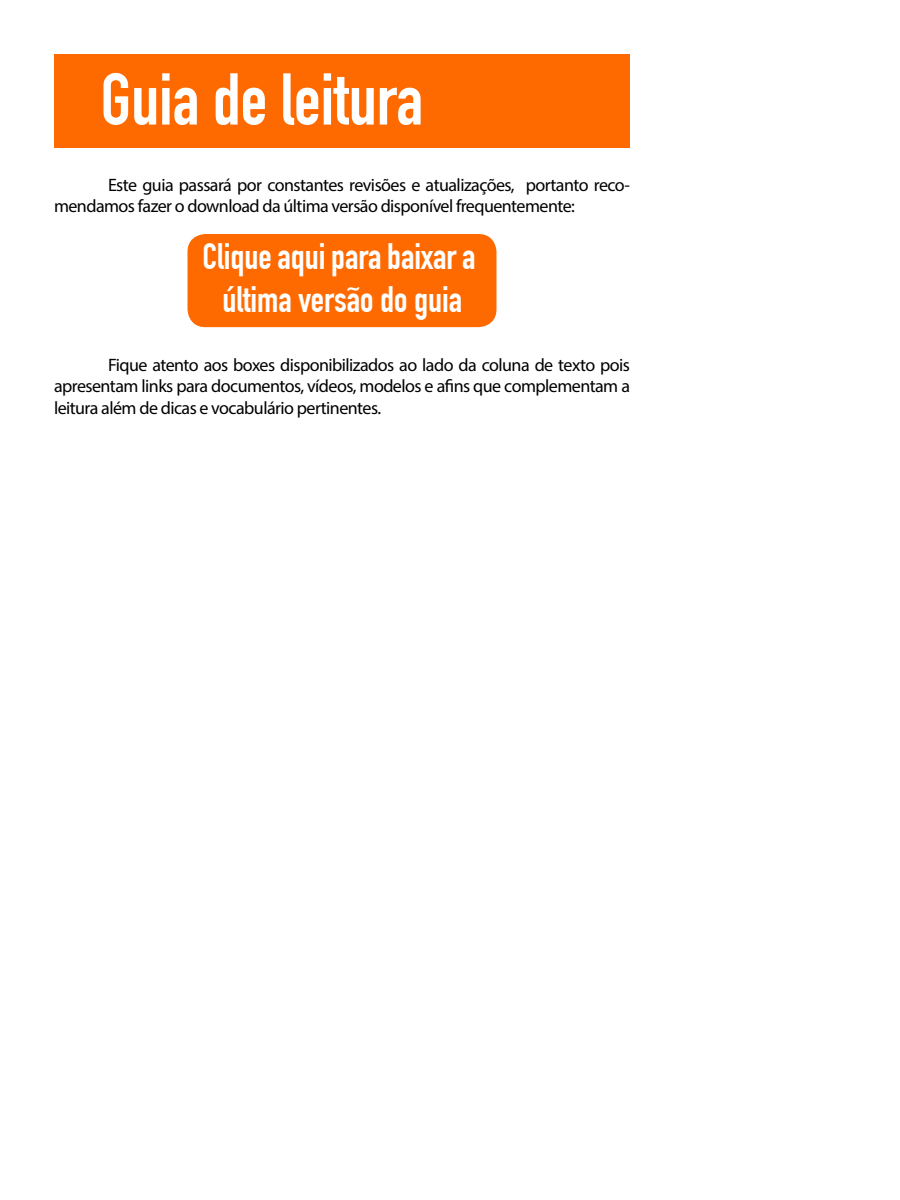
<style>
.page{position:relative;width:900px;height:1200px;background:#fff}
.page>*{position:absolute;margin:0;border:0;box-sizing:border-box;transform-origin:0 0}
.texto{font:700 72px "DIN Condensed";color:#fff}
.texto-2{font:700 36px "DIN Condensed";color:#fff}
.texto-3{font:18px/21.6px "Myriad Pro";letter-spacing:-.03em;color:#000}
</style>
<div class="page">
<div style="left:54px;top:54px;width:576px;height:93px;background:#ff6a00"></div>
<div style="left:188px;top:234px;width:308px;height:93px;background:#ff6a00;border-radius:18px"></div>
<p class="texto" style="left:100px;top:57px;width:324px">Guia de leitura</p>
<p class="texto-3" style="left:54px;top:173px;width:578px;text-indent:54px">Este guia passará por constantes revisões e atualizações, portanto reco&shy;mendamos fazer o download da última versão disponível frequentemente:</p>
<p class="texto-2" style="left:202px;top:236px;width:275px">Clique aqui para baixar a</p>
<p class="texto-2" style="left:222px;top:279px;width:241px">última versão do guia</p>
<p class="texto-3" style="left:54px;top:353px;width:578px;text-align:justify;text-indent:54px">Fique atento aos boxes disponibilizados ao lado da coluna de texto pois apresentam links para documentos, vídeos, modelos e afins que complementam a leitura além de dicas e vocabulário pertinentes.</p>
</div>
